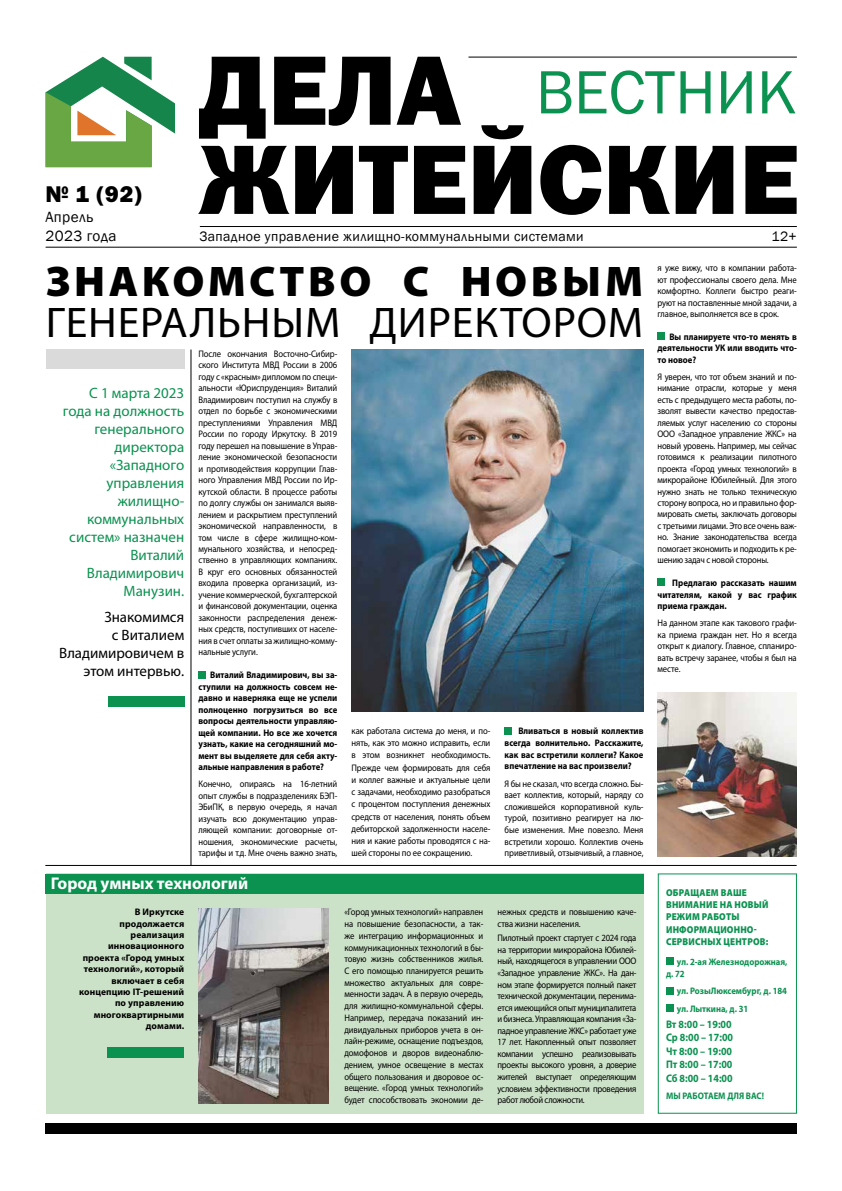
<style>
.page{position:relative;width:842px;height:1191px;background:#fff}
.page>*{position:absolute;margin:0;border:0;box-sizing:border-box;transform-origin:0 0}
.t1{font:63.1px "Franklin Gothic";color:#0b9250}
.t2{font:43px "Myriad Pro";letter-spacing:.02em;color:#000}
.t3{font:900 43px "Myriad Pro";letter-spacing:.08em;color:#000}
.t4{font:22.9px "Franklin Gothic Heavy C";color:#000}
.t5{font:700 17px "Myriad Pro";color:#fff}
.t6{font:15.3px/19.5px "Franklin Gothic";letter-spacing:.025em;color:#000}
.t7{font:15px/18px "Myriad Pro";color:#0b9250;text-align:right}
.t8{font:15px/18px "Myriad Pro";color:#000;text-align:right}
.t9{font:14px "Franklin Gothic";letter-spacing:.025em;color:#000}
.t10{font:700 11px/13.4px "Myriad Pro";color:#0b9250;scale:.91 1}
.t11{font:900 10px/12.2px "Myriad Pro";letter-spacing:.02em;color:#0b9250;scale:.91 1}
.t12{font:9.5px/11.5px "Myriad Pro";letter-spacing:-.01em;color:#000;text-align:justify;scale:.91 1}
.t13{font:700 9.5px/11.5px "Myriad Pro";color:#000;text-align:justify;scale:.91 1}
.t14{font:700 9.5px/11.4px "Myriad Pro";color:#000;text-align:right}
.t15{font:700 9.5px/12.2px "Myriad Pro";color:#0b9250;scale:.91 1}
</style>
<div class="page">
<div style="left:46px;top:873px;width:597px;height:240px;background:#cce2c8"></div>
<hr style="left:191px;top:349px;width:1px;height:516px;background:#000">
<div style="left:45px;top:1123px;width:752px;height:11px;background:#000"></div>
<svg style="left:198px;top:125px;width:599px;height:90px;fill:#000"></svg>
<svg style="left:199px;top:57px;width:262px;height:82px"></svg>
<hr style="left:200px;top:226px;width:597px;height:1px;background:#000">
<hr style="left:468px;top:57px;width:329px;height:1px;background:#000">
<hr style="left:46px;top:247px;width:751px;height:1px;background:#000">
<svg style="left:46px;top:57px;width:129px;height:110px"></svg>
<div style="left:198px;top:671px;width:8px;height:7px;background:#0b9250"></div>
<div style="left:46px;top:349px;width:138px;height:20px;background:#dbdada"></div>
<div style="left:108px;top:696px;width:76px;height:11px;background:#0b9250"></div>
<img style="left:351px;top:349px;width:292px;height:362px">
<img style="left:198px;top:908px;width:131px;height:195px">
<div style="left:107px;top:1047px;width:77px;height:11px;background:#0b9250"></div>
<div style="left:45px;top:873px;width:598px;height:20px;background:#0b9250"></div>
<div style="left:658px;top:873px;width:139px;height:240px;border:1px solid #0b9250"></div>
<div style="left:666px;top:957px;width:7px;height:7px;background:#0b9250"></div>
<div style="left:666px;top:987px;width:7px;height:7px;background:#0b9250"></div>
<div style="left:666px;top:1004px;width:7px;height:7px;background:#0b9250"></div>
<hr style="left:45px;top:865px;width:752px;height:1px;background:#000">
<div style="left:657px;top:332px;width:8px;height:8px;background:#0b9250"></div>
<div style="left:657px;top:579px;width:8px;height:7px;background:#0b9250"></div>
<img style="left:658px;top:693px;width:139px;height:163px">
<div style="left:505px;top:727px;width:7px;height:7px;background:#0b9250"></div>
<h3 class="t4" style="left:45px;top:181px;width:98px">№ 1 (92)</h3>
<h3 class="t6" style="left:45px;top:207px;width:73px">Апрель<br>2023 года</h3>
<h1 class="t1" style="left:536px;top:53px;width:262px">ВЕСТНИК</h1>
<h3 class="t9" style="left:200px;top:228px;width:385px">Западное управление жилищно-коммунальными системами</h3>
<h3 class="t9" style="left:771px;top:228px;width:27px">12+</h3>
<h2 class="t3" style="left:46px;top:257px;width:599px">ЗНАКОМСТВО С НОВЫМ</h2>
<h2 class="t2" style="left:46px;top:296px;width:599px">ГЕНЕРАЛЬНЫМ ДИРЕКТОРОМ</h2>
<h3 class="t7" style="left:63px;top:383px;width:123px">С 1 марта 2023 года на должность генерального директора «Западного управления жилищно&shy;коммунальных систем» назначен<br>Виталий<br>Владимирович<br>Манузин.</h3>
<h3 class="t8" style="left:59px;top:608px;width:127px">Знакомимся<br>с Виталием<br>Владимировичем в этом интервью.</h3>
<p class="t12" style="left:198px;top:347px;width:154px">После окончания Восточно-Сибир&shy;ского Института МВД России в 2006 году с «красным» дипломом по специ&shy;альности «Юриспруденция» Виталий Владимирович поступил на службу в отдел по борьбе с экономическими преступлениями Управления МВД России по городу Иркутску. В 2019 году перешел на повышение в Управ&shy;ление экономической безопасности и противодействия коррупции Глав&shy;ного Управления МВД России по Ир&shy;кутской области. В процессе работы по долгу службы он занимался выяв&shy;лением и раскрытием преступлений экономической направленности, в том числе в сфере жилищно-ком&shy;мунального хозяйства, и непосред&shy;ственно в управляющих компаниях.<br>В круг его основных обязанностей входила проверка организаций, из&shy;учение коммерческой, бухгалтерской и финансовой документации, оценка законности распределения денеж&shy;ных средств, поступивших от населе&shy;ния в счет оплаты за жилищно-комму&shy;нальные услуги.</p>
<p class="t13" style="left:198px;top:669px;width:154px;text-indent:12px">Виталий Владимирович, вы за&shy;ступили на должность совсем не&shy;давно и наверняка еще не успели полноценно погрузиться во все вопросы деятельности управляю&shy;щей компании. Но все же хочется узнать, какие на сегодняшний мо&shy;мент вы выделяете для себя акту&shy;альные направления в работе?</p>
<p class="t12" style="left:198px;top:778px;width:154px">Конечно, опираясь на 16-летний опыт службы в подразделениях БЭП-ЭБиПК, в первую очередь, я начал изучать всю документацию управ&shy;ляющей компании: договорные от&shy;ношения, экономические расчеты, тарифы и т.д. Мне очень важно знать,</p>
<h3 class="t5" style="left:51px;top:872px;width:199px">Город умных технологий</h3>
<p class="t12" style="left:351px;top:724px;width:154px;line-height:12.2px">как работала система до меня, и по&shy;нять, как это можно исправить, если в этом возникнет необходимость.<br>Прежде чем формировать для себя и коллег важные и актуальные цели с задачами, необходимо разобраться с процентом поступления денежных средств от населения, понять объем дебиторской задолженности населе&shy;ния и какие работы проводятся с на&shy;шей стороны по ее сокращению.</p>
<p class="t13" style="left:505px;top:725px;width:154px;text-indent:14px">Вливаться в новый коллектив всегда волнительно. Расскажите, как вас встретили коллеги? Какое впечатление на вас произвели?</p>
<p class="t12" style="left:505px;top:777px;width:154px">Я бы не сказал, что всегда сложно. Бы&shy;вает коллектив, который, наряду со сложившейся корпоративной куль&shy;турой, позитивно реагирует на лю&shy;бые изменения. Мне повезло. Меня встретили хорошо. Коллектив очень приветливый, отзывчивый, а главное,</p>
<p class="t14" style="left:79px;top:906px;width:107px">В Иркутске продолжается реализация инновационного проекта «Город умных технологий», который включает в себя концепцию IT-решений по управлению многоквартирными домами.</p>
<p class="t12" style="left:344px;top:906px;width:154px">«Город умных технологий» направлен на повышение безопасности, а так&shy;же интеграцию информационных и коммуникационных технологий в бы&shy;товую жизнь собственников жилья.<br>С его помощью планируется решить множество актуальных для совре&shy;менности задач. А в первую очередь, для жилищно-коммунальной сферы.<br>Например, передача показаний ин&shy;дивидуальных приборов учета в он&shy;лайн-режиме, оснащение подъездов, домофонов и дворов видеонаблю&shy;дением, умное освещение в местах общего пользования и дворовое ос&shy;вещение. «Город умных технологий» будет способствовать экономии де-</p>
<p class="t12" style="left:497px;top:906px;width:154px">нежных средств и повышению каче&shy;ства жизни населения.</p>
<p class="t12" style="left:497px;top:932px;width:154px">Пилотный проект стартует с 2024 года на территории микрорайона Юбилей&shy;ный, находящегося в управлении ООО «Западное управление ЖКС». На дан&shy;ном этапе формируется полный пакет технической документации, перенима&shy;ется имеющийся опыт муниципалитета и бизнеса. Управляющая компания «За&shy;падное управление ЖКС» работает уже 17 лет. Накопленный опыт позволяет компании успешно реализовывать проекты высокого уровня, а доверие жителей выступает определяющим условием эффективности проведения работ любой сложности.</p>
<p class="t12" style="left:657px;top:262px;width:155px">я уже вижу, что в компании работа&shy;ют профессионалы своего дела. Мне комфортно. Коллеги быстро реаги&shy;руют на поставленные мной задачи, а главное, выполняется все в срок.</p>
<p class="t13" style="left:657px;top:330px;width:155px;text-indent:12px">Вы планируете что-то менять в деятельности УК или вводить что&shy;то новое?</p>
<p class="t12" style="left:657px;top:371px;width:155px">Я уверен, что тот объем знаний и по&shy;нимание отрасли, которые у меня есть с предыдущего места работы, по&shy;зволят вывести качество предостав&shy;ляемых услуг населению со стороны ООО «Западное управление ЖКС» на новый уровень. Например, мы сейчас готовимся к реализации пилотного проекта «Город умных технологий» в микрорайоне Юбилейный. Для этого нужно знать не только техническую сторону вопроса, но и правильно фор&shy;мировать сметы, заключать договоры с третьими лицами. Это все очень важ&shy;но. Знание законодательства всегда помогает экономить и подходить к ре&shy;шению задач с новой стороны.</p>
<p class="t13" style="left:657px;top:577px;width:155px;text-indent:15px">Предлагаю рассказать нашим читателям, какой у вас график приема граждан.</p>
<p class="t12" style="left:657px;top:617px;width:155px">На данном этапе как такового графи&shy;ка приема граждан нет. Но я всегда открыт к диалогу. Главное, спланиро&shy;вать встречу заранее, чтобы я был на месте.</p>
<p class="t11" style="left:666px;top:886px;width:114px">ОБРАЩАЕМ ВАШЕ<br>ВНИМАНИЕ НА НОВЫЙ<br>РЕЖИМ РАБОТЫ<br>ИНФОРМАЦИОННО-<br>СЕРВИСНЫХ ЦЕНТРОВ:</p>
<p class="t15" style="left:666px;top:955px;width:135px;text-indent:11px">ул. 2-ая Железнодорожная, д. 72</p>
<p class="t15" style="left:677px;top:982px;width:123px;line-height:17.3px">ул. РозыЛюксембург, д. 184 ул. Лыткина, д. 31</p>
<p class="t10" style="left:666px;top:1017px;width:75px">Вт 8:00 – 19:00<br>Ср 8:00 – 17:00<br>Чт 8:00 – 19:00<br>Пт 8:00 – 17:00<br>Сб 8:00 – 14:00</p>
<p class="t15" style="left:666px;top:1089px;width:109px">МЫ РАБОТАЕМ ДЛЯ ВАС!</p>
</div>
